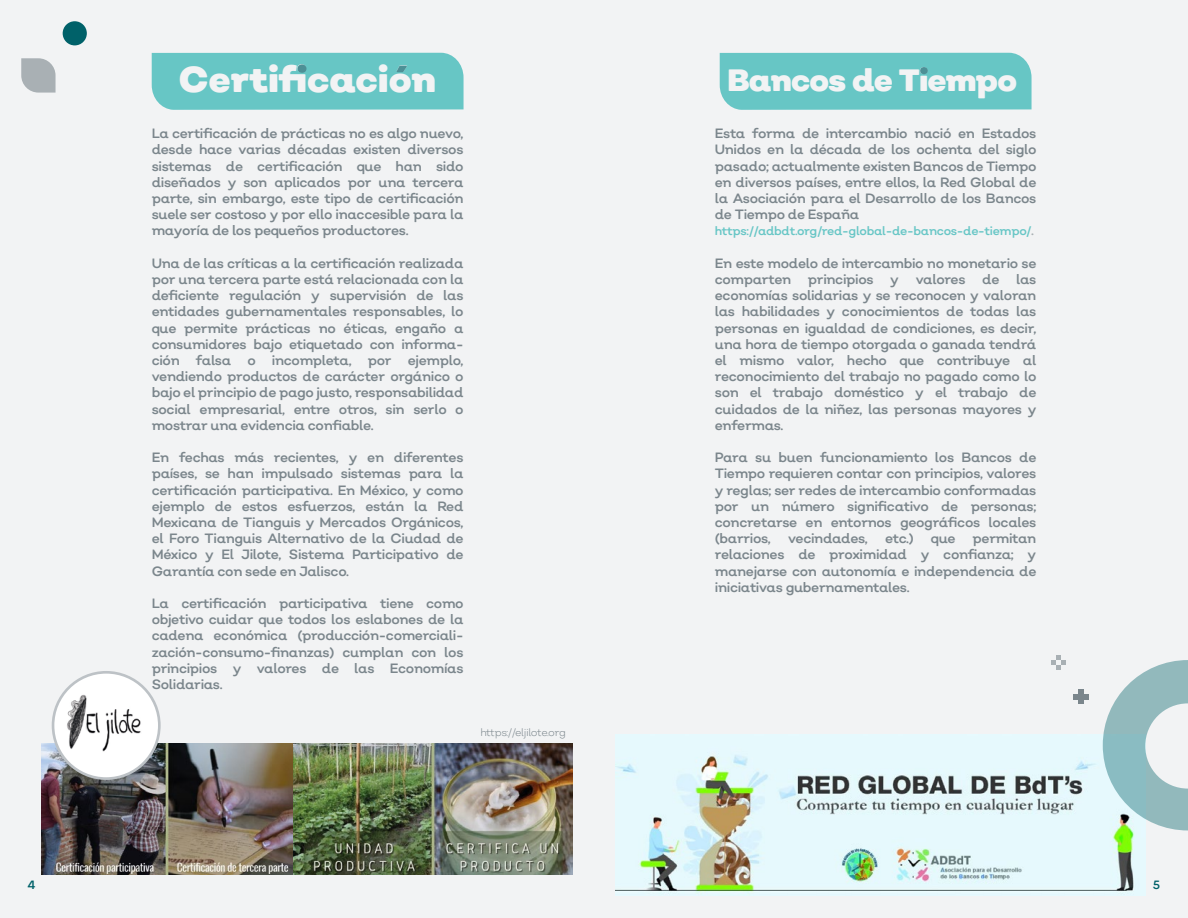
<style>
.page{position:relative;width:1188px;height:918px;background:#f2f3f4}
.page>*{position:absolute;margin:0;border:0;box-sizing:border-box;transform-origin:0 0}
.t1{font:900 36px "Nutmeg";color:#f2f3f4}
.t2{font:900 30.9px "Nutmeg";letter-spacing:-.025em;color:#f2f3f4}
.t3{font:13.5px/16.2px "Nutmeg";letter-spacing:-.025em;color:#7b868c;text-align:justify}
.t4{font:12px "Nutmeg";letter-spacing:-.025em;color:rgb(14 169 168/.61)}
.t5{font:12px "Nutmeg";color:#006169}
.t6{font:300 10.5px "Nutmeg";letter-spacing:-.05em;color:#7b868c}
.s1{font-size:13.5px;color:rgb(123 134 140/.61)}
</style>
<div class="page">
<svg style="left:21px;top:58px;width:35px;height:35px"></svg>
<div style="left:63px;top:21px;width:24px;height:24px;background:#006169;border-radius:50%"></div>
<div style="left:152px;top:53px;width:312px;height:57px;background:#67c6c5"></div>
<div style="left:720px;top:53px;width:312px;height:57px;background:#67c6c5"></div>
<img style="left:42px;top:743px;width:531px;height:132px">
<svg style="left:53px;top:672px;width:106px;height:107px;fill:#fff"></svg>
<img style="left:64px;top:685px;width:88px;height:80px">
<div style="left:52px;top:671px;width:109px;height:109px;border:3px solid #bdc2c6;border-radius:50%"></div>
<img style="left:615px;top:734px;width:530px;height:162px">
<svg style="left:1074px;top:694px;width:15px;height:5px"></svg>
<div style="left:1079px;top:689px;width:5px;height:14px;background:#7b868c"></div>
<svg style="left:1051px;top:655px;width:15px;height:15px"></svg>
<svg style="left:1103px;top:660px;width:85px;height:170px"></svg>
<h1 class="t1" style="left:179px;top:56px;width:259px">Certificación</h1>
<p class="t3" style="left:152px;top:125px;width:313px">La certificación de prácticas no es algo nuevo, desde hace varias décadas existen diversos sistemas de certificación que han sido diseñados y son aplicados por una tercera parte, sin embargo, este tipo de certificación suele ser costoso y por ello inaccesible para la mayoría de los pequeños productores.</p>
<p class="t3" style="left:152px;top:255px;width:313px">Una de las críticas a la certificación realizada por una tercera parte está relacionada con la deficiente regulación y supervisión de las entidades gubernamentales responsables, lo que permite prácticas no éticas, engaño a consumidores bajo etiquetado con informa&shy;ción falsa o incompleta, por ejemplo, vendiendo productos de carácter orgánico o bajo el principio de pago justo, responsabilidad social empresarial, entre otros, sin serlo o mostrar una evidencia confiable.</p>
<p class="t3" style="left:152px;top:449px;width:313px">En fechas más recientes, y en diferentes países, se han impulsado sistemas para la certificación participativa. En México, y como ejemplo de estos esfuerzos, están la Red Mexicana de Tianguis y Mercados Orgánicos, el Foro Tianguis Alternativo de la Ciudad de México y El Jilote, Sistema Participativo de Garantía con sede en Jalisco.</p>
<p class="t3" style="left:152px;top:595px;width:313px">La certificación participativa tiene como objetivo cuidar que todos los eslabones de la cadena económica (producción-comerciali&shy;zación-consumo-finanzas) cumplan con los principios y valores de las Economías Solidarias.</p>
<p class="t6" style="left:480px;top:726px;width:87px">https://eljilote.org</p>
<h2 class="t2" style="left:727px;top:60px;width:291px">Bancos de Tiempo</h2>
<p class="t3" style="left:715px;top:125px;width:323px">Esta forma de intercambio nació en Estados Unidos en la década de los ochenta del siglo pasado; actualmente existen Bancos de Tiempo en diversos países, entre ellos, la Red Global de la Asociación para el Desarrollo de los Bancos de Tiempo de España</p>
<p class="t4" style="left:715px;top:223px;width:321px">https://adbdt.org/red-global-de-bancos-de-tiempo/<span class="s1">.</span></p>
<p class="t3" style="left:715px;top:255px;width:323px">En este modelo de intercambio no monetario se comparten principios y valores de las economías solidarias y se reconocen y valoran las habilidades y conocimientos de todas las personas en igualdad de condiciones, es decir, una hora de tiempo otorgada o ganada tendrá el mismo valor, hecho que contribuye al reconocimiento del trabajo no pagado como lo son el trabajo doméstico y el trabajo de cuidados de la niñez, las personas mayores y enfermas.</p>
<p class="t3" style="left:715px;top:449px;width:323px">Para su buen funcionamiento los Bancos de Tiempo requieren contar con principios, valores y reglas; ser redes de intercambio conformadas por un número significativo de personas; concretarse en entornos geográficos locales (barrios,</p>
<p class="t3" style="left:788px;top:530px;width:81px">vecindades,</p>
<p class="t3" style="left:885px;top:530px;width:30px">etc.)</p>
<p class="t3" style="left:931px;top:530px;width:26px">que</p>
<p class="t3" style="left:715px;top:530px;width:323px;text-indent:258px">permitan relaciones de proximidad y confianza; y manejarse con autonomía e independencia de iniciativas gubernamentales.</p>
<p class="t5" style="left:27px;top:877px;width:10px">4</p>
<p class="t5" style="left:1153px;top:877px;width:9px">5</p>
</div>
